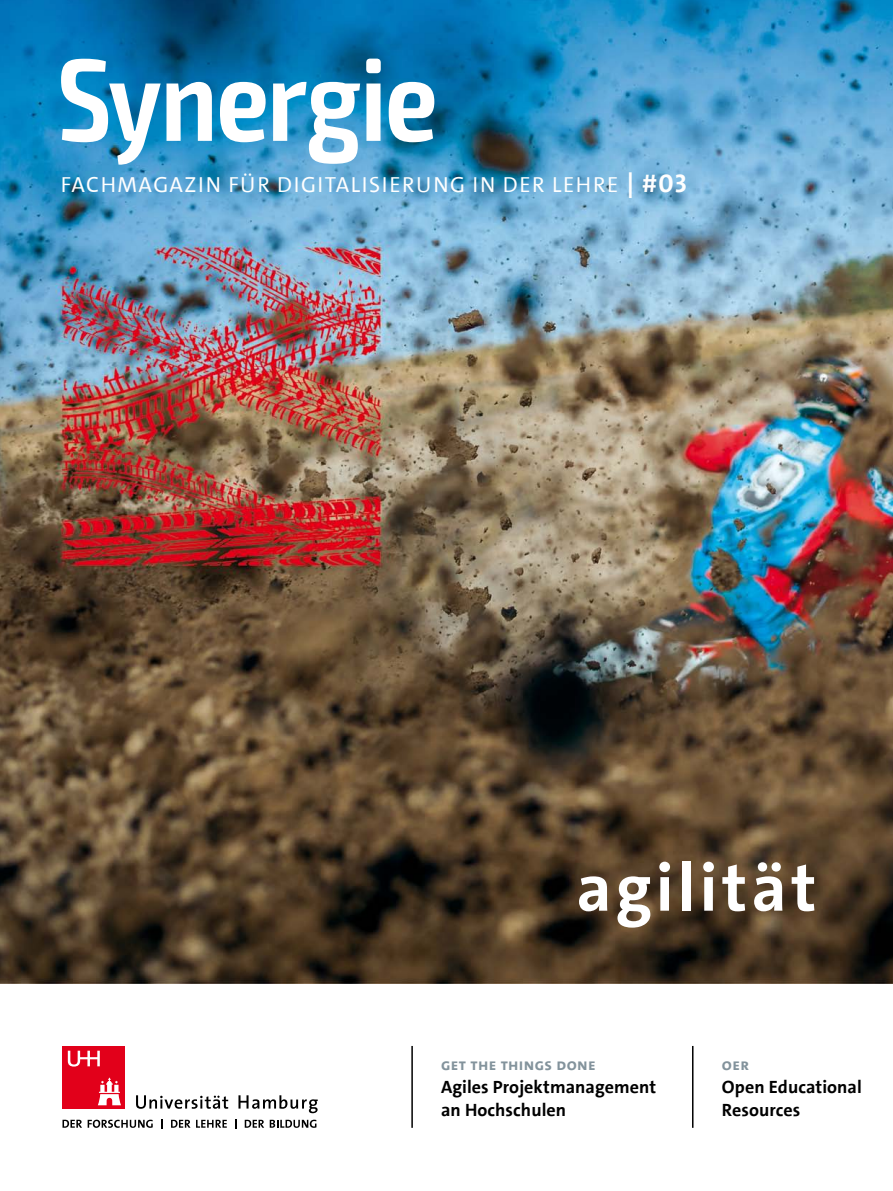
<style>
.page{position:relative;width:893px;height:1191px;background:#fff}
.page>*{position:absolute;margin:0;border:0;box-sizing:border-box;transform-origin:0 0}
.t1{font:600 condensed 117px "Exo 2";letter-spacing:-.01em;color:#fff}
.t2{font:700 67.5px "The Sans UHH";letter-spacing:.06em;color:#fff}
.t3{font:22.05px "The Sans UHH";letter-spacing:.07em;color:#fff}
.t4{font:700 18px/22.5px "The Sans UHH";letter-spacing:.005em;color:#000}
.t5{font:16.5px "The Sans UHH Bold Caps";letter-spacing:.015em;color:#83939c}
.s1{font-weight:700;font-size:25.65px}
</style>
<div class="page">
<img style="left:0;top:0;width:893px;height:983px">
<svg style="left:136px;top:1095px;width:92px;height:13px"></svg>
<svg style="left:238px;top:1095px;width:80px;height:18px"></svg>
<div style="left:63px;top:1046px;width:62px;height:62px;background:#e2001a"></div>
<svg style="left:98px;top:1077px;width:23px;height:28px"></svg>
<svg style="left:68px;top:1050px;width:32px;height:16px"></svg>
<svg style="left:63px;top:1119px;width:19px;height:8px"></svg>
<svg style="left:88px;top:1119px;width:65px;height:8px"></svg>
<svg style="left:171px;top:1119px;width:19px;height:8px"></svg>
<svg style="left:196px;top:1119px;width:31px;height:8px"></svg>
<svg style="left:245px;top:1119px;width:19px;height:8px"></svg>
<svg style="left:270px;top:1119px;width:46px;height:8px"></svg>
<hr style="left:411px;top:1046px;width:2px;height:81px;background:#000">
<hr style="left:692px;top:1046px;width:1px;height:81px;background:#000">
<h1 class="t1" style="left:57px;top:30px;width:382px">Synergie</h1>
<h2 class="t3" style="left:61px;top:171px;width:628px">FACHMAGAZIN FÜR DIGITALISIERUNG IN DER LEHRE <span class="s1">| #03</span></h2>
<h1 class="t2" style="left:576px;top:844px;width:241px">agilität</h1>
<h3 class="t5" style="left:441px;top:1054px;width:156px">Get the Things done</h3>
<p class="t4" style="left:441px;top:1075px;width:216px">Agiles Projektmanagement an Hochschulen</p>
<h3 class="t5" style="left:722px;top:1054px;width:29px">OER</h3>
<p class="t4" style="left:722px;top:1075px;width:142px">Open Educational<br>Resources</p>
</div>
